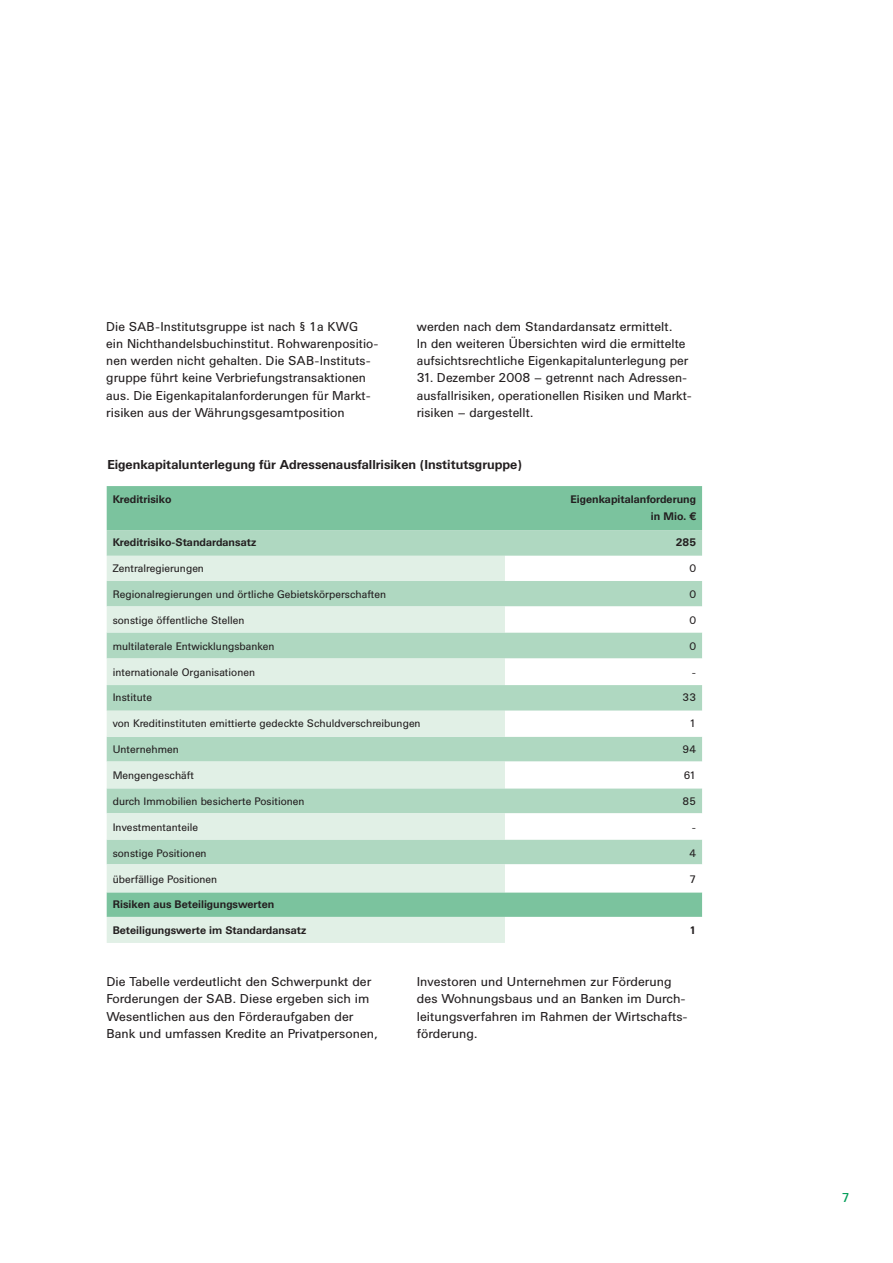
<style>
.page{position:relative;width:893px;height:1263px;background:#fff}
.page>*{position:absolute;margin:0;border:0;box-sizing:border-box;transform-origin:0 0}
.t1{font:12.75px/17.2px "Univers BQ";color:#231f20}
.t2{font:700 12.75px "Univers BQ";color:#231f20}
.t3{font:12.75px "Univers BQ";color:#009d57}
.t4{font:10.8px "Univers BQ";color:#231f20}
.t5{font:700 10.8px/17.2px "Univers BQ";color:#231f20;text-align:right}
</style>
<div class="page">
<div style="left:107px;top:486px;width:595px;height:44px;background:#7bc39e"></div>
<div style="left:107px;top:530px;width:595px;height:26px;background:#afd8c1"></div>
<svg style="left:107px;top:556px;width:398px;height:387px;background:#c7e3d3"></svg>
<svg style="left:505px;top:581px;width:197px;height:336px"></svg>
<p class="t1" style="left:106px;top:319px;width:274px">Die SAB-Institutsgruppe ist nach § 1a KWG<br>ein Nichthandelsbuchinstitut. Rohwarenpositio&shy;nen werden nicht gehalten. Die SAB-Instituts&shy;gruppe führt keine Verbriefungstransaktionen aus. Die Eigenkapitalanforderungen für Markt&shy;risiken aus der Währungsgesamtposition</p>
<p class="t1" style="left:417px;top:319px;width:273px">werden nach dem Standardansatz ermittelt.<br>In den weiteren Übersichten wird die ermittelte aufsichtsrechtliche Eigenkapitalunterlegung per</p>
<p class="t1" style="left:417px;top:370px;width:277px">31. Dezember 2008 – getrennt nach Adressen&shy;ausfallrisiken, operationellen Risiken und Markt&shy;risiken – dargestellt.</p>
<p class="t2" style="left:107px;top:460px;width:416px">Eigenkapitalunterlegung für Adressenausfallrisiken (Institutsgruppe)</p>
<p class="t5" style="left:113px;top:492px;width:60px">Kreditrisiko</p>
<p class="t5" style="left:570px;top:492px;width:127px">Eigenkapitalanforderung in Mio. €</p>
<p class="t5" style="left:113px;top:535px;width:145px">Kreditrisiko-Standardansatz</p>
<p class="t5" style="left:676px;top:535px;width:22px">285</p>
<p class="t4" style="left:113px;top:565px;width:93px">Zentralregierungen</p>
<p class="t4" style="left:689px;top:565px;width:8px">0</p>
<p class="t4" style="left:113px;top:591px;width:275px">Regionalregierungen und örtliche Gebietskörperschaften</p>
<p class="t4" style="left:689px;top:591px;width:8px">0</p>
<p class="t4" style="left:113px;top:616px;width:133px">sonstige öffentliche Stellen</p>
<p class="t4" style="left:689px;top:616px;width:8px">0</p>
<p class="t4" style="left:113px;top:642px;width:163px">multilaterale Entwicklungsbanken</p>
<p class="t4" style="left:689px;top:642px;width:8px">0</p>
<p class="t4" style="left:113px;top:668px;width:144px">internationale Organisationen</p>
<p class="t4" style="left:692px;top:668px;width:6px">-</p>
<p class="t4" style="left:113px;top:694px;width:41px">Institute</p>
<p class="t4" style="left:682px;top:694px;width:15px">33</p>
<p class="t4" style="left:113px;top:720px;width:309px">von Kreditinstituten emittierte gedeckte Schuldverschreibungen</p>
<p class="t4" style="left:689px;top:720px;width:8px">1</p>
<p class="t4" style="left:113px;top:746px;width:68px">Unternehmen</p>
<p class="t4" style="left:682px;top:746px;width:15px">94</p>
<p class="t4" style="left:113px;top:772px;width:83px">Mengengeschäft</p>
<p class="t4" style="left:684px;top:772px;width:14px">61</p>
<p class="t4" style="left:113px;top:798px;width:193px">durch Immobilien besicherte Positionen</p>
<p class="t4" style="left:682px;top:798px;width:15px">85</p>
<p class="t4" style="left:113px;top:823px;width:87px">Investmentanteile</p>
<p class="t4" style="left:692px;top:823px;width:6px">-</p>
<p class="t4" style="left:113px;top:849px;width:96px">sonstige Positionen</p>
<p class="t4" style="left:689px;top:849px;width:8px">4</p>
<p class="t4" style="left:113px;top:875px;width:106px">überfällige Positionen</p>
<p class="t4" style="left:689px;top:875px;width:8px">7</p>
<p class="t5" style="left:113px;top:897px;width:163px">Risiken aus Beteiligungswerten</p>
<p class="t5" style="left:113px;top:923px;width:195px">Beteiligungswerte im Standardansatz</p>
<p class="t5" style="left:689px;top:923px;width:8px">1</p>
<p class="t1" style="left:106px;top:974px;width:273px">Die Tabelle verdeutlicht den Schwerpunkt der Forderungen der SAB. Diese ergeben sich im Wesentlichen aus den Förderaufgaben der Bank und umfassen Kredite an Privatpersonen,</p>
<p class="t1" style="left:417px;top:974px;width:272px">Investoren und Unternehmen zur Förderung des Wohnungsbaus und an Banken im Durch&shy;leitungsverfahren im Rahmen der Wirtschafts&shy;förderung.</p>
<p class="t3" style="left:842px;top:1193px;width:9px">7</p>
</div>
